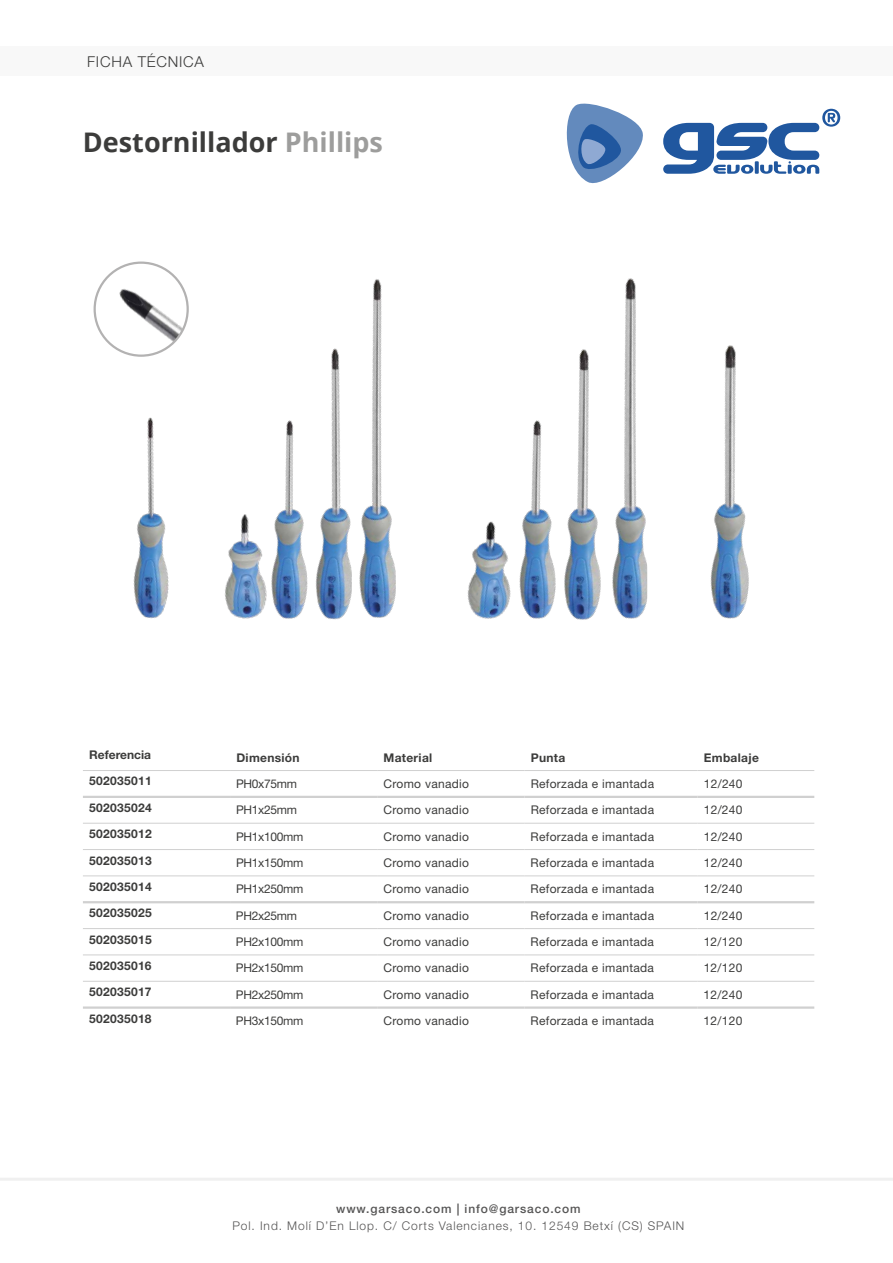
<style>
.page{position:relative;width:893px;height:1263px;background:#fff}
.page>*{position:absolute;margin:0;border:0;box-sizing:border-box;transform-origin:0 0}
.t1{font:700 27px "Open Sans";color:#3c3c3b}
.t2{font:300 15px "Helvetica Neue LT Std";letter-spacing:.05em;color:#3c3c3b}
.t3{font:12px "Helvetica Neue LT Std";letter-spacing:.025em;color:#3c3c3b}
.t4{font:700 12px "Helvetica Neue LT Std";letter-spacing:.025em;color:#3c3c3b}
.t5{font:12px "Helvetica Neue LT Std";letter-spacing:-.025em;color:#3c3c3b}
.t6{font:300 12px "Helvetica Neue LT Std";letter-spacing:.075em;color:#565555}
.t7{font:500 12px "Helvetica Neue LT Std";letter-spacing:.075em;color:#565555}
.t8{font:700 12px "Helvetica Neue LT Std";color:#3c3c3b}
.s1{color:#9d9d9c}
</style>
<div class="page">
<svg style="left:663px;top:109px;width:177px;height:65px"></svg>
<svg style="left:566px;top:103px;width:77px;height:81px"></svg>
<hr style="left:0;top:1178px;width:893px;height:3px;background:#f0f0f0">
<div style="left:0;top:47px;width:893px;height:29px;background:#f8f8f8"></div>
<img style="left:133px;top:417px;width:36px;height:202px">
<img style="left:467px;top:521px;width:42px;height:98px">
<img style="left:271px;top:420px;width:37px;height:199px">
<img style="left:509px;top:420px;width:45px;height:199px">
<img style="left:316px;top:348px;width:36px;height:272px">
<img style="left:359px;top:279px;width:37px;height:339px">
<img style="left:612px;top:278px;width:35px;height:341px">
<img style="left:554px;top:349px;width:47px;height:271px">
<img style="left:710px;top:345px;width:39px;height:274px">
<hr style="left:83px;top:770px;width:147px;height:1px;background:#d0d0d0">
<hr style="left:230px;top:770px;width:147px;height:1px;background:#d0d0d0">
<hr style="left:377px;top:770px;width:147px;height:1px;background:#d0d0d0">
<hr style="left:524px;top:770px;width:173px;height:1px;background:#d0d0d0">
<hr style="left:697px;top:770px;width:117px;height:1px;background:#d0d0d0">
<hr style="left:83px;top:823px;width:147px;height:1px;background:#d0d0d0">
<hr style="left:230px;top:823px;width:147px;height:1px;background:#d0d0d0">
<hr style="left:377px;top:823px;width:147px;height:1px;background:#d0d0d0">
<hr style="left:524px;top:823px;width:173px;height:1px;background:#d0d0d0">
<hr style="left:697px;top:823px;width:117px;height:1px;background:#d0d0d0">
<hr style="left:83px;top:849px;width:147px;height:1px;background:#d0d0d0">
<hr style="left:230px;top:849px;width:147px;height:1px;background:#d0d0d0">
<hr style="left:377px;top:849px;width:147px;height:1px;background:#d0d0d0">
<hr style="left:524px;top:849px;width:173px;height:1px;background:#d0d0d0">
<hr style="left:697px;top:849px;width:117px;height:1px;background:#d0d0d0">
<hr style="left:83px;top:875px;width:147px;height:1px;background:#d0d0d0">
<hr style="left:230px;top:875px;width:147px;height:1px;background:#d0d0d0">
<hr style="left:377px;top:875px;width:147px;height:1px;background:#d0d0d0">
<hr style="left:524px;top:875px;width:173px;height:1px;background:#d0d0d0">
<hr style="left:697px;top:875px;width:117px;height:1px;background:#d0d0d0">
<hr style="left:83px;top:928px;width:147px;height:1px;background:#d0d0d0">
<hr style="left:230px;top:928px;width:147px;height:1px;background:#d0d0d0">
<hr style="left:377px;top:928px;width:147px;height:1px;background:#d0d0d0">
<hr style="left:524px;top:928px;width:173px;height:1px;background:#d0d0d0">
<hr style="left:697px;top:928px;width:117px;height:1px;background:#d0d0d0">
<hr style="left:83px;top:954px;width:147px;height:1px;background:#d0d0d0">
<hr style="left:230px;top:954px;width:147px;height:1px;background:#d0d0d0">
<hr style="left:377px;top:954px;width:147px;height:1px;background:#d0d0d0">
<hr style="left:524px;top:954px;width:173px;height:1px;background:#d0d0d0">
<hr style="left:697px;top:954px;width:117px;height:1px;background:#d0d0d0">
<hr style="left:83px;top:981px;width:147px;height:1px;background:#d0d0d0">
<hr style="left:230px;top:981px;width:147px;height:1px;background:#d0d0d0">
<hr style="left:377px;top:981px;width:147px;height:1px;background:#d0d0d0">
<hr style="left:524px;top:981px;width:173px;height:1px;background:#d0d0d0">
<hr style="left:697px;top:981px;width:117px;height:1px;background:#d0d0d0">
<hr style="left:83px;top:796px;width:147px;height:2px;background:#d0d0d0">
<hr style="left:230px;top:796px;width:147px;height:2px;background:#d0d0d0">
<hr style="left:377px;top:796px;width:147px;height:2px;background:#d0d0d0">
<hr style="left:524px;top:796px;width:173px;height:2px;background:#d0d0d0">
<hr style="left:697px;top:796px;width:117px;height:2px;background:#d0d0d0">
<hr style="left:83px;top:901px;width:147px;height:2px;background:#d0d0d0">
<hr style="left:230px;top:901px;width:147px;height:2px;background:#d0d0d0">
<hr style="left:377px;top:901px;width:147px;height:2px;background:#d0d0d0">
<hr style="left:524px;top:901px;width:173px;height:2px;background:#d0d0d0">
<hr style="left:697px;top:901px;width:117px;height:2px;background:#d0d0d0">
<hr style="left:83px;top:1006px;width:147px;height:3px;background:#d0d0d0">
<hr style="left:230px;top:1006px;width:147px;height:3px;background:#d0d0d0">
<hr style="left:377px;top:1006px;width:147px;height:3px;background:#d0d0d0">
<hr style="left:524px;top:1006px;width:173px;height:3px;background:#d0d0d0">
<hr style="left:697px;top:1006px;width:117px;height:3px;background:#d0d0d0">
<img style="left:224px;top:514px;width:43px;height:105px">
<img style="left:95px;top:263px;width:93px;height:93px;border-radius:46px">
<div style="left:94px;top:261px;width:95px;height:96px;border:2px solid #b3b2b2;border-radius:50%"></div>
<p class="t2" style="left:87px;top:52px;width:118px">FICHA TÉCNICA</p>
<h1 class="t1" style="left:83px;top:123px;width:302px">Destornillador <span class="s1">Phillips</span></h1>
<p class="t8" style="left:89px;top:747px;width:63px">Referencia</p>
<p class="t4" style="left:236px;top:750px;width:65px">Dimensión</p>
<p class="t4" style="left:384px;top:750px;width:50px">Material</p>
<p class="t4" style="left:531px;top:750px;width:36px">Punta</p>
<p class="t4" style="left:704px;top:750px;width:57px">Embalaje</p>
<p class="t4" style="left:89px;top:774px;width:64px">502035011</p>
<p class="t5" style="left:236px;top:776px;width:63px">PH0x75mm</p>
<p class="t3" style="left:384px;top:776px;width:87px">Cromo vanadio</p>
<p class="t3" style="left:531px;top:776px;width:125px">Reforzada e imantada</p>
<p class="t3" style="left:704px;top:776px;width:40px">12/240</p>
<p class="t4" style="left:89px;top:800px;width:64px">502035024</p>
<p class="t5" style="left:236px;top:803px;width:63px">PH1x25mm</p>
<p class="t3" style="left:384px;top:803px;width:87px">Cromo vanadio</p>
<p class="t3" style="left:531px;top:803px;width:125px">Reforzada e imantada</p>
<p class="t3" style="left:704px;top:803px;width:40px">12/240</p>
<p class="t4" style="left:89px;top:826px;width:64px">502035012</p>
<p class="t5" style="left:236px;top:829px;width:69px">PH1x100mm</p>
<p class="t3" style="left:383px;top:829px;width:87px">Cromo vanadio</p>
<p class="t3" style="left:531px;top:829px;width:125px">Reforzada e imantada</p>
<p class="t3" style="left:704px;top:829px;width:40px">12/240</p>
<p class="t4" style="left:89px;top:853px;width:64px">502035013</p>
<p class="t5" style="left:236px;top:855px;width:69px">PH1x150mm</p>
<p class="t3" style="left:383px;top:855px;width:87px">Cromo vanadio</p>
<p class="t3" style="left:531px;top:855px;width:125px">Reforzada e imantada</p>
<p class="t3" style="left:704px;top:855px;width:40px">12/240</p>
<p class="t4" style="left:89px;top:879px;width:64px">502035014</p>
<p class="t5" style="left:236px;top:882px;width:69px">PH1x250mm</p>
<p class="t3" style="left:383px;top:882px;width:87px">Cromo vanadio</p>
<p class="t3" style="left:531px;top:882px;width:125px">Reforzada e imantada</p>
<p class="t3" style="left:704px;top:882px;width:40px">12/240</p>
<p class="t4" style="left:89px;top:905px;width:64px">502035025</p>
<p class="t5" style="left:236px;top:908px;width:63px">PH2x25mm</p>
<p class="t3" style="left:383px;top:908px;width:87px">Cromo vanadio</p>
<p class="t3" style="left:531px;top:908px;width:125px">Reforzada e imantada</p>
<p class="t3" style="left:704px;top:908px;width:40px">12/240</p>
<p class="t4" style="left:89px;top:932px;width:64px">502035015</p>
<p class="t5" style="left:236px;top:935px;width:69px">PH2x100mm</p>
<p class="t3" style="left:383px;top:935px;width:87px">Cromo vanadio</p>
<p class="t3" style="left:531px;top:935px;width:125px">Reforzada e imantada</p>
<p class="t3" style="left:704px;top:935px;width:40px">12/120</p>
<p class="t4" style="left:89px;top:958px;width:64px">502035016</p>
<p class="t5" style="left:236px;top:961px;width:69px">PH2x150mm</p>
<p class="t3" style="left:383px;top:961px;width:87px">Cromo vanadio</p>
<p class="t3" style="left:531px;top:961px;width:125px">Reforzada e imantada</p>
<p class="t3" style="left:704px;top:961px;width:40px">12/120</p>
<p class="t4" style="left:89px;top:984px;width:64px">502035017</p>
<p class="t5" style="left:236px;top:987px;width:69px">PH2x250mm</p>
<p class="t3" style="left:383px;top:987px;width:87px">Cromo vanadio</p>
<p class="t3" style="left:531px;top:987px;width:125px">Reforzada e imantada</p>
<p class="t3" style="left:704px;top:987px;width:40px">12/240</p>
<p class="t4" style="left:89px;top:1011px;width:64px">502035018</p>
<p class="t5" style="left:236px;top:1014px;width:69px">PH3x150mm</p>
<p class="t3" style="left:383px;top:1014px;width:87px">Cromo vanadio</p>
<p class="t3" style="left:531px;top:1014px;width:125px">Reforzada e imantada</p>
<p class="t3" style="left:704px;top:1014px;width:40px">12/120</p>
<p class="t7" style="left:336px;top:1202px;width:246px">www.garsaco.com | info@garsaco.com</p>
<p class="t6" style="left:232px;top:1218px;width:453px">Pol. Ind. Molí D’En Llop. C/ Corts Valencianes, 10. 12549 Betxí (CS) SPAIN</p>
</div>
